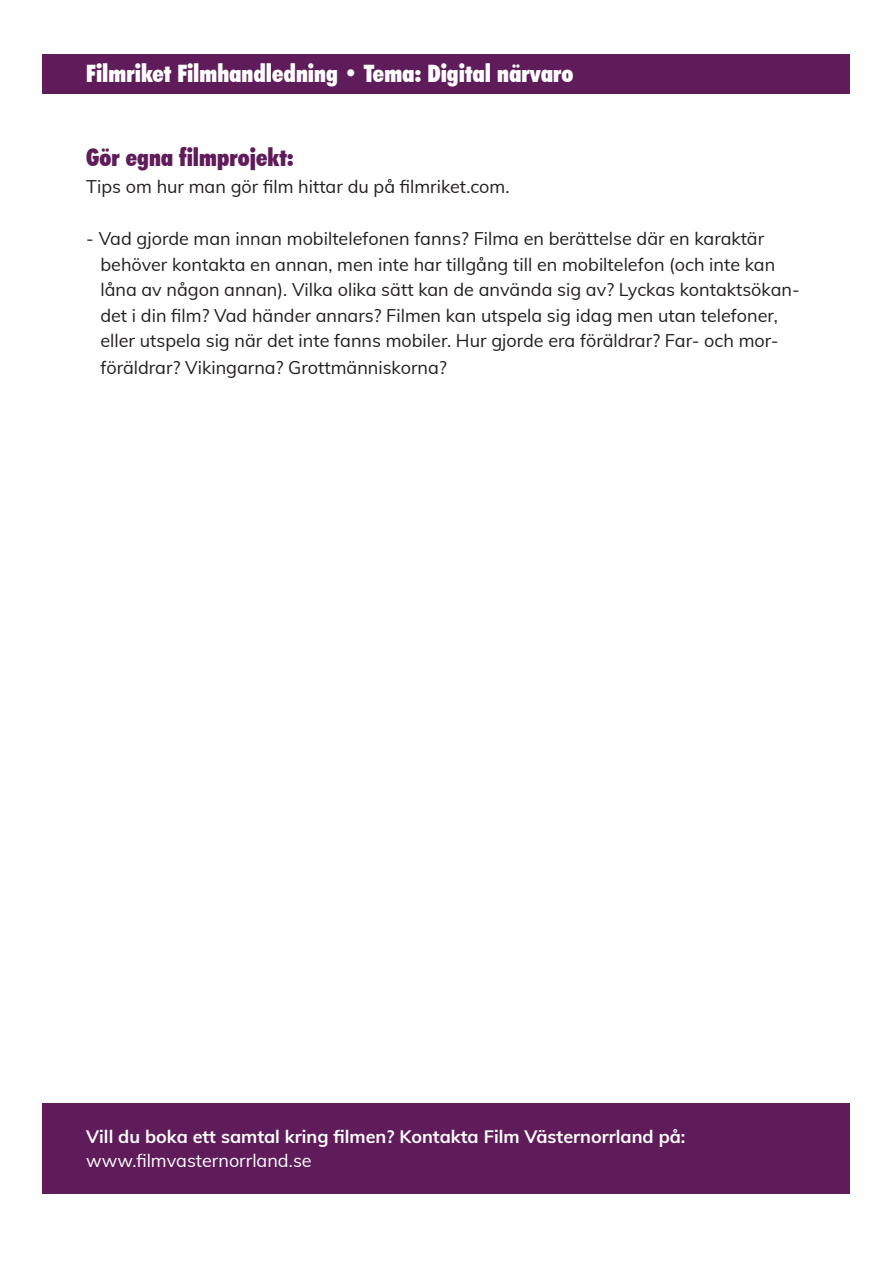
<style>
.page{position:relative;width:893px;height:1263px;background:#fff}
.page>*{position:absolute;margin:0;border:0;box-sizing:border-box;transform-origin:0 0}
.t1{font:900 condensed 24px "Futura BT";color:#fff}
.t2{font:900 condensed 24px "Futura BT";color:#601c5a}
.t3{font:18px/25.8px "Muli";color:#231f20}
.t4{font:700 18px "Muli";color:#fff}
.t5{font:18px "Muli";color:#fff}
</style>
<div class="page">
<div style="left:43px;top:1103px;width:807px;height:90px;background:#601c5a"></div>
<div style="left:43px;top:54px;width:807px;height:40px;background:#601c5a"></div>
<h1 class="t1" style="left:86px;top:59px;width:489px">Filmriket Filmhandledning • Tema: Digital närvaro</h1>
<h1 class="t2" style="left:86px;top:142px;width:209px">Gör egna filmprojekt:</h1>
<p class="t3" style="left:86px;top:172px;width:425px">Tips om hur man gör film hittar du på filmriket.com.</p>
<p class="t3" style="left:100px;top:225px;width:701px;text-indent:-14px">- Vad gjorde man innan mobiltelefonen fanns? Filma en berättelse där en karaktär behöver kontakta en annan, men inte har tillgång till en mobiltelefon (och inte kan låna av någon annan). Vilka olika sätt kan de använda sig av? Lyckas kontaktsökan&shy;det i din film? Vad händer annars? Filmen kan utspela sig idag men utan telefoner, eller utspela sig när det inte fanns mobiler. Hur gjorde era föräldrar? Far- och mor&shy;föräldrar? Vikingarna? Grottmänniskorna?</p>
<p class="t4" style="left:86px;top:1123px;width:601px">Vill du boka ett samtal kring filmen? Kontakta Film Västernorrland på:</p>
<p class="t5" style="left:86px;top:1147px;width:227px">www.filmvasternorrland.se</p>
</div>
